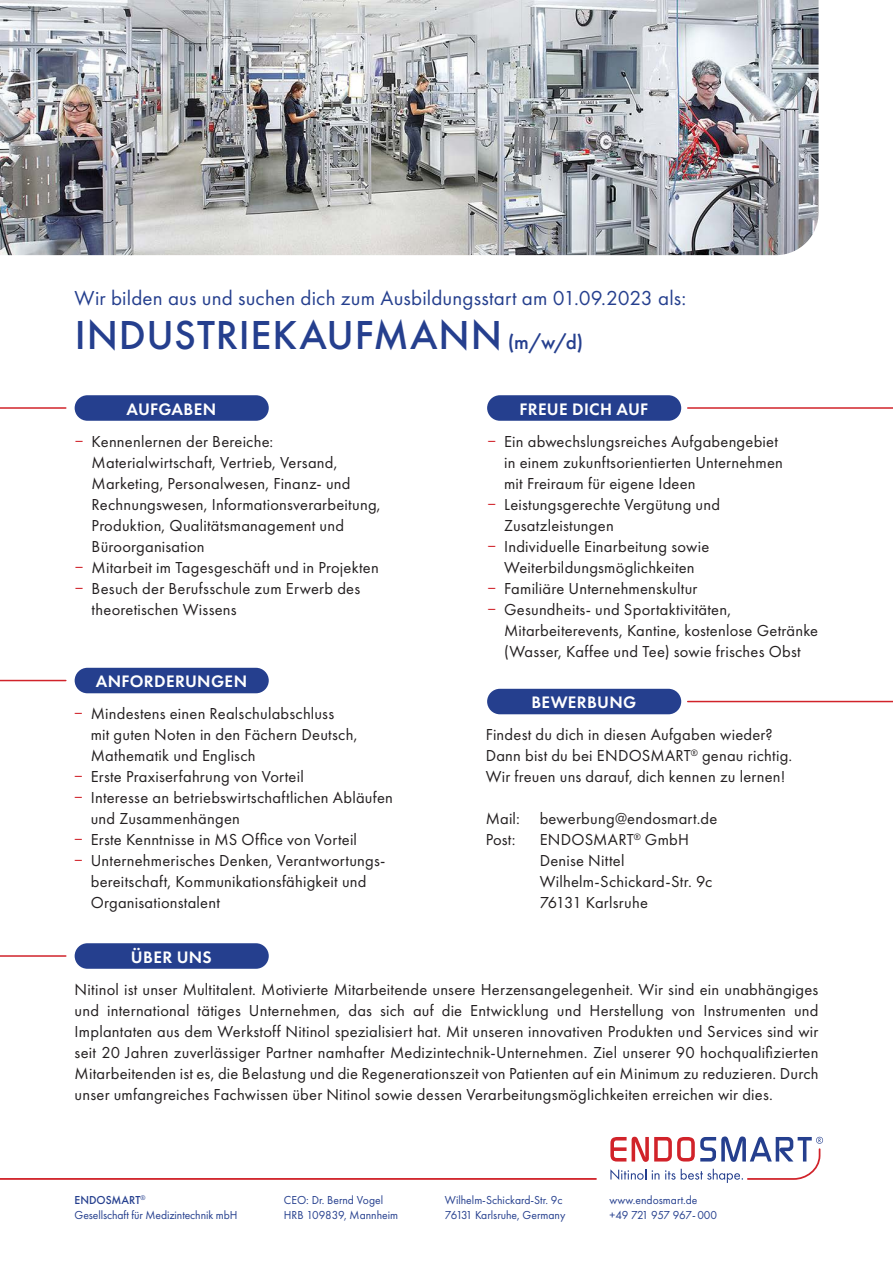
<style>
.page{position:relative;width:893px;height:1263px;background:#fff}
.page>*{position:absolute;margin:0;border:0;box-sizing:border-box;transform-origin:0 0}
.Überschrift{font:500 42px "Futura PT";letter-spacing:.02em;color:#253f8e}
.Intro{font:21px "Futura PT";letter-spacing:.005em;color:#253f8e}
.Unterüberschrift_-_B{font:600 17.25px "Futura PT";letter-spacing:.02em;color:#fff}
.Grundtext{font:16.5px/21px "Futura PT";letter-spacing:.015em;color:#231f20}
.Bewerbung{font:16.5px/21px "Futura PT";letter-spacing:.015em;color:#231f20}
.Fußzeile{font:12px/15px "Futura PT";letter-spacing:-.005em;color:#253f8e}
.Fußzeile_-_Abstand_n{font:12px/15px "Futura PT";color:#253f8e}
.Fußzeile-2{font:12px "Futura PT";letter-spacing:-.025em;color:#253f8e}
.Fußzeile-3{font:500 12px "Futura PT";color:#253f8e}
.s1{font-size:21px}
.s2{color:#d1232a}
</style>
<div class="page">
<svg style="left:610px;top:1136px;width:213px;height:47px"></svg>
<hr style="left:0;top:1178px;width:596px;height:2px;background:#d1232a">
<img style="left:0;top:0;width:819px;height:255px">
<div style="left:75px;top:395px;width:194px;height:26px;background:#253f8e;border-radius:13px"></div>
<div style="left:487px;top:395px;width:194px;height:26px;background:#253f8e;border-radius:13px"></div>
<div style="left:487px;top:689px;width:194px;height:25px;background:#253f8e;border-radius:13px"></div>
<div style="left:75px;top:943px;width:194px;height:26px;background:#253f8e;border-radius:13px"></div>
<hr style="left:0;top:407px;width:66px;height:2px;background:#d1232a">
<hr style="left:688px;top:407px;width:205px;height:2px;background:#d1232a">
<hr style="left:688px;top:701px;width:205px;height:1px;background:#d1232a">
<hr style="left:0;top:955px;width:66px;height:2px;background:#d1232a">
<div style="left:75px;top:668px;width:194px;height:25px;background:#253f8e;border-radius:13px"></div>
<hr style="left:0;top:680px;width:66px;height:1px;background:#d1232a">
<p class="Intro" style="left:75px;top:286px;width:613px">Wir bilden aus und suchen dich zum Ausbildungsstart am 01.09.2023 als:</p>
<p class="Überschrift" style="left:75px;top:310px;width:510px">INDUSTRIEKAUFMANN <span class="s1">(m/w/d)</span></p>
<p class="Unterüberschrift_-_B" style="left:127px;top:398px;width:91px">AUFGABEN</p>
<p class="Unterüberschrift_-_B" style="left:519px;top:398px;width:130px">FREUE DICH AUF</p>
<p class="Grundtext" style="left:92px;top:431px;width:291px;text-indent:-17px"><span class="s2">‒</span> Kennenlernen der Bereiche:<br>Materialwirtschaft, Vertrieb, Versand, Marketing, Personalwesen, Finanz- und Rechnungswesen, Informationsverarbeitung, Produktion, Qualitätsmanagement und Büroorganisation</p>
<p class="Grundtext" style="left:75px;top:557px;width:306px"><span class="s2">‒</span> Mitarbeit im Tagesgeschäft und in Projekten</p>
<p class="Grundtext" style="left:92px;top:578px;width:270px;text-indent:-17px"><span class="s2">‒</span> Besuch der Berufsschule zum Erwerb des theoretischen Wissens</p>
<p class="Unterüberschrift_-_B" style="left:96px;top:670px;width:153px">ANFORDERUNGEN</p>
<p class="Grundtext" style="left:91px;top:703px;width:268px;text-indent:-17px"><span class="s2">‒</span> Mindestens einen Realschulabschluss<br>mit guten Noten in den Fächern Deutsch,<br>Mathematik und Englisch</p>
<p class="Grundtext" style="left:74px;top:766px;width:232px"><span class="s2">‒</span> Erste Praxiserfahrung von Vorteil</p>
<p class="Grundtext" style="left:91px;top:787px;width:304px;text-indent:-17px"><span class="s2">‒</span> Interesse an betriebswirtschaftlichen Abläufen und Zusammenhängen</p>
<p class="Grundtext" style="left:74px;top:829px;width:285px"><span class="s2">‒</span> Erste Kenntnisse in MS Office von Vorteil</p>
<p class="Grundtext" style="left:91px;top:850px;width:295px;text-indent:-17px"><span class="s2">‒</span> Unternehmerisches Denken, Verantwortungs&shy;bereitschaft, Kommunikationsfähigkeit und<br>Organisationstalent</p>
<p class="Unterüberschrift_-_B" style="left:131px;top:946px;width:82px">ÜBER UNS</p>
<p class="Grundtext" style="left:504px;top:431px;width:280px;text-indent:-17px"><span class="s2">‒</span> Ein abwechslungsreiches Aufgabengebiet in einem zukunftsorientierten Unternehmen mit Freiraum für eigene Ideen</p>
<p class="Grundtext" style="left:504px;top:494px;width:217px;text-indent:-17px"><span class="s2">‒</span> Leistungsgerechte Vergütung und<br>Zusatzleistungen</p>
<p class="Grundtext" style="left:487px;top:536px;width:224px;text-align:center"><span class="s2">‒</span> Individuelle Einarbeitung sowie<br>Weiterbildungsmöglichkeiten</p>
<p class="Grundtext" style="left:487px;top:578px;width:212px"><span class="s2">‒</span> Familiäre Unternehmenskultur</p>
<p class="Grundtext" style="left:504px;top:599px;width:315px;text-indent:-17px"><span class="s2">‒</span> Gesundheits- und Sportaktivitäten,<br>Mitarbeiterevents, Kantine, kostenlose Getränke (Wasser, Kaffee und Tee) sowie frisches Obst</p>
<p class="Unterüberschrift_-_B" style="left:531px;top:691px;width:107px">BEWERBUNG</p>
<p class="Bewerbung" style="left:486px;top:724px;width:308px">Findest du dich in diesen Aufgaben wieder?<br>Dann bist du bei ENDOSMART<sup>®</sup> genau richtig.<br>Wir freuen uns darauf, dich kennen zu lernen!</p>
<p class="Bewerbung" style="left:486px;top:808px;width:233px">Mail: bewerbung@endosmart.de</p>
<p class="Bewerbung" style="left:486px;top:829px;width:31px">Post:</p>
<p class="Bewerbung" style="left:540px;top:829px;width:174px">ENDOSMART<sup>®</sup> GmbH<br>Denise Nittel<br>Wilhelm-Schickard-Str. 9c<br>76131 Karlsruhe</p>
<p class="Grundtext" style="left:75px;top:979px;width:745px;text-align:justify">Nitinol ist unser Multitalent. Motivierte Mitarbeitende unsere Herzensangelegenheit. Wir sind ein unabhängiges und international tätiges Unternehmen, das sich auf die Entwicklung und Herstellung von Instrumenten und Implantaten aus dem Werkstoff Nitinol spezialisiert hat. Mit unseren innovativen Produkten und Services sind wir seit 20 Jahren zuverlässiger Partner namhafter Medizintechnik-Unternehmen. Ziel unserer 90 hochqualifizierten Mitarbeitenden ist es, die Belastung und die Regenerationszeit von Patienten auf ein Minimum zu reduzieren. Durch unser umfangreiches Fachwissen über Nitinol sowie dessen Verarbeitungsmöglichkeiten erreichen wir dies.</p>
<p class="Fußzeile-3" style="left:75px;top:1193px;width:72px">ENDOSMART<sup>®</sup></p>
<p class="Fußzeile" style="left:75px;top:1207px;width:164px">Gesellschaft für Medizintechnik mbH</p>
<p class="Fußzeile" style="left:284px;top:1192px;width:116px">CEO: Dr. Bernd Vogel<br>HRB 109839, Mannheim</p>
<p class="Fußzeile" style="left:609px;top:1192px;width:90px">www.endosmart.de</p>
<p class="Fußzeile_-_Abstand_n" style="left:445px;top:1192px;width:122px">Wilhelm-Schickard-Str. 9c<br>76131 Karlsruhe, Germany</p>
<p class="Fußzeile-2" style="left:609px;top:1208px;width:109px">+49 721 957 967-000</p>
</div>
